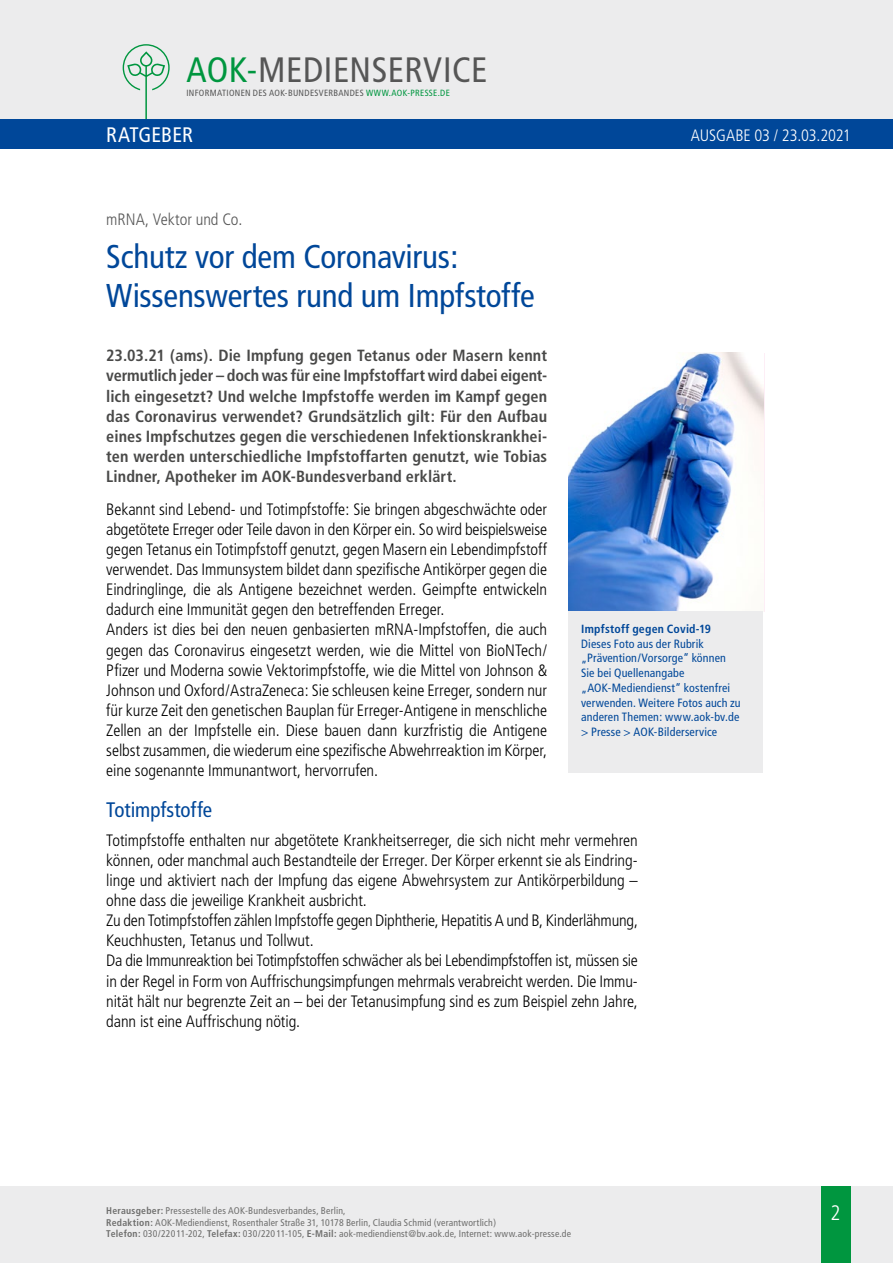
<style>
.page{position:relative;width:893px;height:1263px;background:#fff}
.page>*{position:absolute;margin:0;border:0;box-sizing:border-box;transform-origin:0 0}
.t1{font:condensed 35.25px "Frutiger";letter-spacing:.015em;color:#565656}
.t2{font:condensed 33px/39px "Frutiger";letter-spacing:-.005em;color:#004799}
.t3{font:condensed 21px "Frutiger";color:#004799}
.t4{font:condensed 21px "Frutiger";color:#fff}
.t5{font:300 condensed 21px "Frutiger";color:#fff}
.t6{font:300 condensed 16.5px/20.1px "Frutiger";letter-spacing:-.005em;color:#000}
.t7{font:300 condensed 16.5px "Frutiger";letter-spacing:-.01em;color:#fff}
.t8{font:300 condensed 16.5px "Frutiger";letter-spacing:-.005em;color:#565656}
.t9{font:700 condensed 16.2px/20.1px "Frutiger";letter-spacing:.005em;color:#494948;text-align:justify}
.t10{font:condensed 12px/14.7px "Frutiger";letter-spacing:.015em;color:#004799}
.t11{font:700 condensed 11.85px "Frutiger";letter-spacing:.02em;color:#004799}
.t12{font:condensed 9.75px/11.7px "Frutiger";letter-spacing:.02em;color:#6f6f6e}
.t13{font:condensed 9px "Frutiger";letter-spacing:.035em;color:#565656}
.s1{color:#00963f}
.s2{font-weight:700}
</style>
<div class="page">
<div style="left:0;top:1186px;width:893px;height:77px;background:#ececed"></div>
<div style="left:821px;top:1186px;width:29px;height:77px;background:#00963f"></div>
<div style="left:0;top:0;width:893px;height:141px;background:#ececed"></div>
<svg style="left:123px;top:44px;width:47px;height:75px"></svg>
<div style="left:0;top:119px;width:893px;height:30px;background:#004799"></div>
<img style="left:568px;top:353px;width:196px;height:258px">
<div style="left:568px;top:611px;width:195px;height:162px;background:#ececed"></div>
<h1 class="t1" style="left:186px;top:49px;width:303px"><span class="s1">AOK-</span>MEDIENSERVICE</h1>
<p class="t13" style="left:186px;top:87px;width:265px">INFORMATIONEN DES AOK-BUNDESVERBANDES <span class="s1">WWW.AOK-PRESSE.DE</span></p>
<p class="t4" style="left:106px;top:123px;width:88px">RATGEBER</p>
<p class="t7" style="left:691px;top:125px;width:161px">AUSGABE 03 / 23.03.2021</p>
<p class="t8" style="left:106px;top:210px;width:138px">mRNA, Vektor und Co.</p>
<h2 class="t2" style="left:106px;top:238px;width:430px">Schutz vor dem Coronavirus:<br>Wissenswertes rund um Impfstoffe</h2>
<p class="t9" style="left:106px;top:346px;width:442px">23.03.21 (ams). Die Impfung gegen Tetanus oder Masern kennt vermutlich jeder – doch was für eine Impfstoffart wird dabei eigent&shy;lich eingesetzt? Und welche Impfstoffe werden im Kampf gegen das Coronavirus verwendet? Grundsätzlich gilt: Für den Aufbau eines Impfschutzes gegen die verschiedenen Infektionskrankhei&shy;ten werden unterschiedliche Impfstoffarten genutzt, wie Tobias Lindner, Apotheker im AOK-Bundesverband erklärt.</p>
<p class="t6" style="left:106px;top:499px;width:442px">Bekannt sind Lebend- und Totimpfstoffe: Sie bringen abgeschwächte oder abgetötete Erreger oder Teile davon in den Körper ein. So wird beispielsweise gegen Tetanus ein Totimpfstoff genutzt, gegen Masern ein Lebendimpfstoff verwendet. Das Immunsystem bildet dann spezifische Antikörper gegen die Eindringlinge, die als Antigene bezeichnet werden. Geimpfte entwickeln dadurch eine Immunität gegen den betreffenden Erreger.<br>Anders ist dies bei den neuen genbasierten mRNA-Impfstoffen, die auch gegen das Coronavirus eingesetzt werden, wie die Mittel von BioNTech/ Pfizer und Moderna sowie Vektorimpfstoffe, wie die Mittel von Johnson &amp; Johnson und Oxford/AstraZeneca: Sie schleusen keine Erreger, sondern nur für kurze Zeit den genetischen Bauplan für Erreger-Antigene in menschliche Zellen an der Impfstelle ein. Diese bauen dann kurzfristig die Antigene selbst zusammen, die wiederum eine spezifische Abwehrreaktion im Körper, eine sogenannte Immunantwort, hervorrufen.</p>
<p class="t3" style="left:106px;top:798px;width:107px">Totimpfstoffe</p>
<p class="t6" style="left:106px;top:830px;width:533px">Totimpfstoffe enthalten nur abgetötete Krankheitserreger, die sich nicht mehr vermehren können, oder manchmal auch Bestandteile der Erreger. Der Körper erkennt sie als Eindring&shy;linge und aktiviert nach der Impfung das eigene Abwehrsystem zur Antikörperbildung – ohne dass die jeweilige Krankheit ausbricht.<br>Zu den Totimpfstoffen zählen Impfstoffe gegen Diphtherie, Hepatitis A und B, Kinderlähmung, Keuchhusten, Tetanus und Tollwut.<br>Da die Immunreaktion bei Totimpfstoffen schwächer als bei Lebendimpfstoffen ist, müssen sie in der Regel in Form von Auffrischungsimpfungen mehrmals verabreicht werden. Die Immu&shy;nität hält nur begrenzte Zeit an – bei der Tetanusimpfung sind es zum Beispiel zehn Jahre, dann ist eine Auffrischung nötig.</p>
<p class="t11" style="left:581px;top:622px;width:131px">Impfstoff gegen Covid-19</p>
<p class="t10" style="left:581px;top:636px;width:161px">Dieses Foto aus der Rubrik „Prävention/Vorsorge“ können<br>Sie bei Quellenangabe „AOK-Mediendienst“ kostenfrei verwenden. Weitere Fotos auch zu anderen Themen: www.aok-bv.de &gt; Presse &gt; AOK-Bilderservice</p>
<p class="t12" style="left:106px;top:1205px;width:466px"><span class="s2">Herausgeber:</span> Pressestelle des AOK-Bundesverbandes, Berlin,<br><span class="s2">Redaktion:</span> AOK-Mediendienst, Rosenthaler Straße 31, 10178 Berlin, Claudia Schmid (verantwortlich)<br><span class="s2">Telefon:</span> 030/22011-202, <span class="s2">Telefax:</span> 030/22011-105, <span class="s2">E-Mail:</span> aok-mediendienst@bv.aok.de, Internet: www.aok-presse.de</p>
<p class="t5" style="left:830px;top:1201px;width:12px">2</p>
</div>
